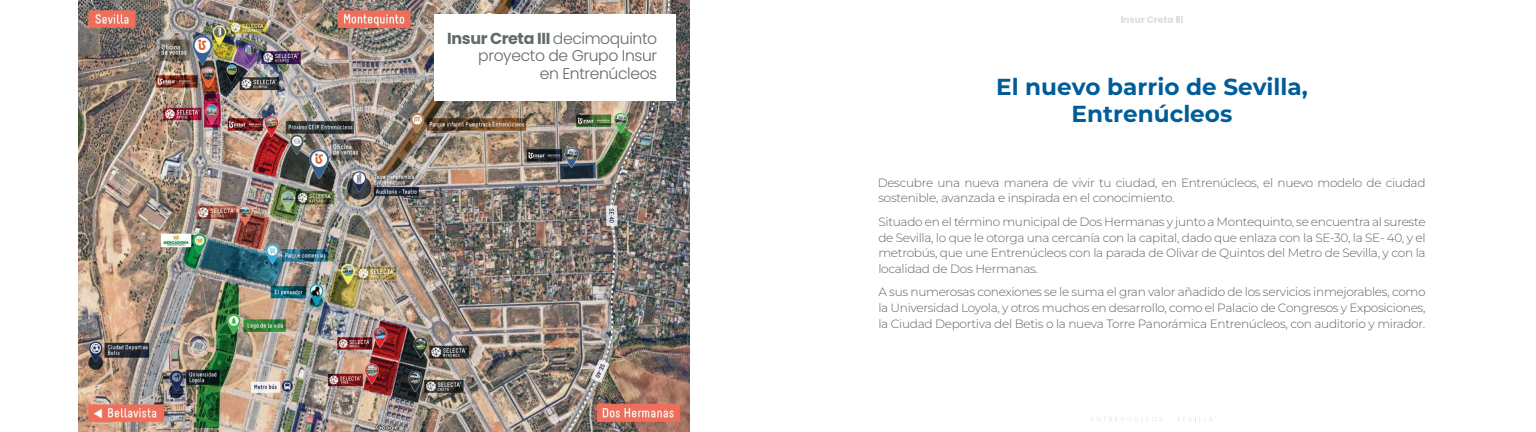
<style>
.page{position:relative;width:1536px;height:432px;background:#fff}
.page>*{position:absolute;margin:0;border:0;box-sizing:border-box;transform-origin:0 0}
.t1{font:700 23.16px/27.8px "Montserrat";color:#005d99;text-align:center}
.t2{font:700 15.92px "Poppins";letter-spacing:-.025em;color:#636a6c}
.t3{font:300 15.56px/17.5px "Poppins";letter-spacing:-.025em;color:#636a6c;text-align:right}
.t4{font:100 12px/15.6px "Montserrat";letter-spacing:-.025em;color:#5e6365;text-align:justify}
.s1{font-weight:300;font-size:15.56px}
</style>
<div class="page">
<svg style="left:1091px;top:417px;width:71px;height:4px"></svg>
<svg style="left:1177px;top:417px;width:36px;height:4px"></svg>
<img style="left:79px;top:0;width:610px;height:432px">
<svg style="left:1121px;top:16px;width:62px;height:7px"></svg>
<div style="left:434px;top:14px;width:242px;height:86px;background:#fff"></div>
<h2 class="t2" style="left:447px;top:29px;width:211px">Insur Creta III <span class="s1">decimoquinto</span></h2>
<p class="t3" style="left:478px;top:47px;width:180px">proyecto de Grupo Insur en Entrenúcleos</p>
<h1 class="t1" style="left:996px;top:71px;width:313px">El nuevo barrio de Sevilla,<br>Entrenúcleos</h1>
<p class="t4" style="left:878px;top:174px;width:549px">Descubre una nueva manera de vivir tu ciudad, en Entrenúcleos, el nuevo modelo de ciudad sostenible, avanzada e inspirada en el conocimiento.</p>
<p class="t4" style="left:878px;top:214px;width:549px">Situado en el término municipal de Dos Hermanas y junto a Montequinto, se encuentra al sureste de Sevilla, lo que le otorga una cercanía con la capital, dado que enlaza con la SE-30, la SE- 40, y el metrobús, que une Entrenúcleos con la parada de Olivar de Quintos del Metro de Sevilla, y con la localidad de Dos Hermanas.</p>
<p class="t4" style="left:878px;top:284px;width:549px">A sus numerosas conexiones se le suma el gran valor añadido de los servicios inmejorables, como la Universidad Loyola, y otros muchos en desarrollo, como el Palacio de Congresos y Exposiciones, la Ciudad Deportiva del Betis o la nueva Torre Panorámica Entrenúcleos, con auditorio y mirador.</p>
</div>
